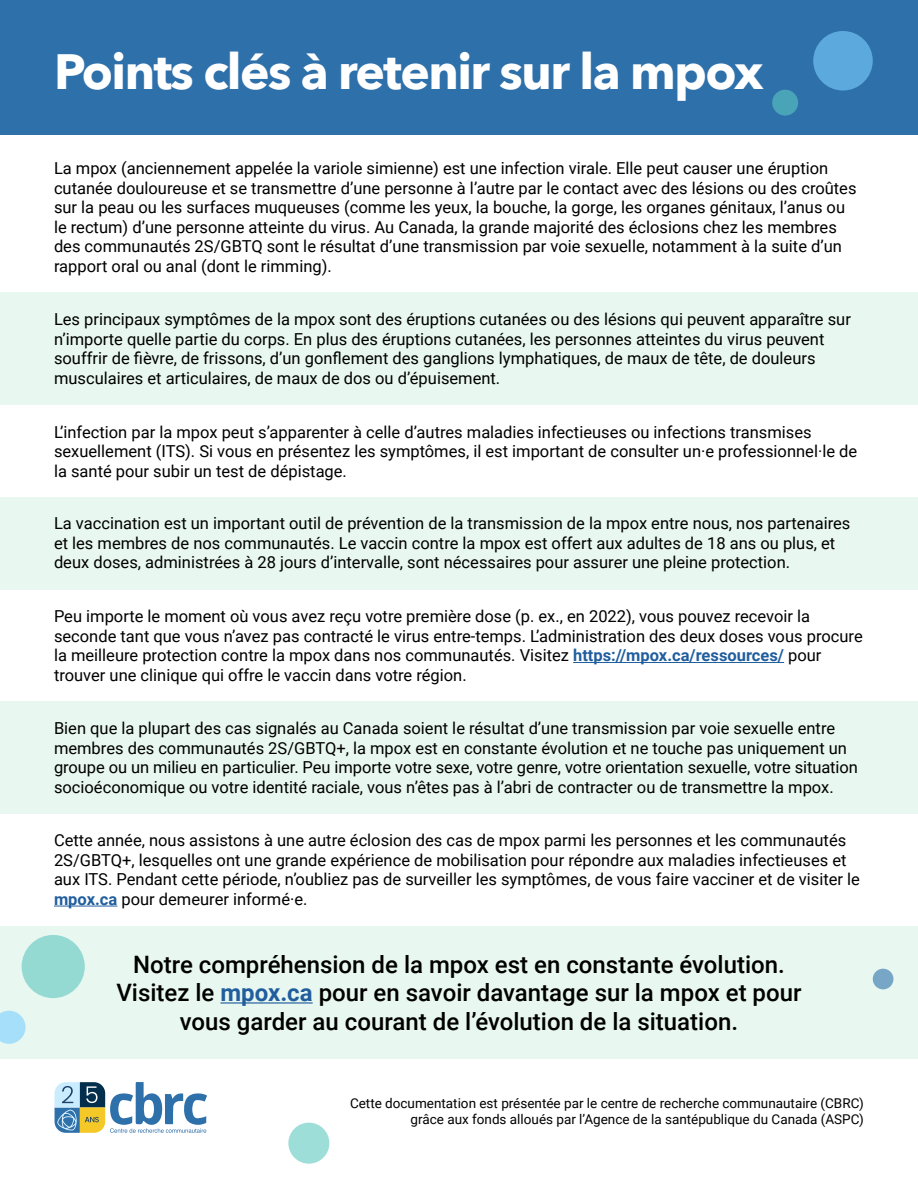
<style>
.page{position:relative;width:918px;height:1188px;background:#fff}
.page>*{position:absolute;margin:0;border:0;box-sizing:border-box;transform-origin:0 0}
.t1{font:700 49.5px "Avenir Next";letter-spacing:-.03em;color:#fff}
.t2{font:500 24px/28.5px "Roboto";color:#000;text-align:center}
.t3{font:16.5px/19.5px "Roboto";color:#000}
.t4{font:13.5px/16.5px "Roboto";color:#000;text-align:right}
.s1{font-weight:700;color:#215e9e}
</style>
<div class="page">
<div style="left:0;top:0;width:918px;height:135px;background:#2e70aa"></div>
<hr style="left:573px;top:662px;width:211px;height:1px;background:#215e9e">
<hr style="left:54px;top:906px;width:63px;height:1px;background:#215e9e">
<div style="left:0;top:293px;width:918px;height:112px;background:#e8f7f0"></div>
<div style="left:0;top:497px;width:918px;height:93px;background:#e8f7f0"></div>
<div style="left:0;top:701px;width:918px;height:113px;background:#e8f7f0"></div>
<div style="left:0;top:926px;width:918px;height:132px;background:#e8f7f0"></div>
<hr style="left:220px;top:1002px;width:93px;height:2px;background:#215e9e">
<svg style="left:0;top:1011px;width:26px;height:33px"></svg>
<div style="left:288px;top:1123px;width:41px;height:41px;background:#9dded9;border-radius:50%"></div>
<div style="left:873px;top:969px;width:20px;height:20px;background:#78a6c6;border-radius:50%"></div>
<div style="left:772px;top:90px;width:26px;height:26px;background:#49a4b7;border-radius:50%"></div>
<div style="left:22px;top:935px;width:63px;height:63px;background:#94dad3;border-radius:50%"></div>
<div style="left:813px;top:31px;width:60px;height:60px;background:#5ca9dd;border-radius:50%"></div>
<svg style="left:55px;top:1082px;width:152px;height:51px"></svg>
<h1 class="t1" style="left:54px;top:28px;width:711px">Points clés à retenir sur la mpox</h1>
<p class="t3" style="left:54px;top:158px;width:804px">La mpox (anciennement appelée la variole simienne) est une infection virale. Elle peut causer une éruption cutanée douloureuse et se transmettre d’une personne à l’autre par le contact avec des lésions ou des croûtes sur la peau ou les surfaces muqueuses (comme les yeux, la bouche, la gorge, les organes génitaux, l’anus ou le rectum) d’une personne atteinte du virus. Au Canada, la grande majorité des éclosions chez les membres des communautés 2S/GBTQ sont le résultat d’une transmission par voie sexuelle, notamment à la suite d’un rapport oral ou anal (dont le rimming).</p>
<p class="t3" style="left:54px;top:309px;width:798px">Les principaux symptômes de la mpox sont des éruptions cutanées ou des lésions qui peuvent apparaître sur n’importe quelle partie du corps. En plus des éruptions cutanées, les personnes atteintes du virus peuvent souffrir de fièvre, de frissons, d’un gonflement des ganglions lymphatiques, de maux de tête, de douleurs musculaires et articulaires, de maux de dos ou d’épuisement.</p>
<p class="t3" style="left:54px;top:421px;width:805px">L’infection par la mpox peut s’apparenter à celle d’autres maladies infectieuses ou infections transmises sexuellement (ITS). Si vous en présentez les symptômes, il est important de consulter un·e professionnel·le de la santé pour subir un test de dépistage.</p>
<p class="t3" style="left:54px;top:513px;width:798px">La vaccination est un important outil de prévention de la transmission de la mpox entre nous, nos partenaires et les membres de nos communautés. Le vaccin contre la mpox est offert aux adultes de 18 ans ou plus, et deux doses, administrées à 28 jours d’intervalle, sont nécessaires pour assurer une pleine protection.</p>
<p class="t3" style="left:54px;top:606px;width:810px">Peu importe le moment où vous avez reçu votre première dose (p. ex., en 2022), vous pouvez recevoir la seconde tant que vous n’avez pas contracté le virus entre-temps. L’administration des deux doses vous procure la meilleure protection contre la mpox dans nos communautés. Visitez <span class="s1">https://mpox.ca/ressources/</span> pour trouver une clinique qui offre le vaccin dans votre région.</p>
<p class="t3" style="left:54px;top:718px;width:805px">Bien que la plupart des cas signalés au Canada soient le résultat d’une transmission par voie sexuelle entre membres des communautés 2S/GBTQ+, la mpox est en constante évolution et ne touche pas uniquement un groupe ou un milieu en particulier. Peu importe votre sexe, votre genre, votre orientation sexuelle, votre situation socioéconomique ou votre identité raciale, vous n’êtes pas à l’abri de contracter ou de transmettre la mpox.</p>
<p class="t3" style="left:54px;top:830px;width:807px">Cette année, nous assistons à une autre éclosion des cas de mpox parmi les personnes et les communautés 2S/GBTQ+, lesquelles ont une grande expérience de mobilisation pour répondre aux maladies infectieuses et aux ITS. Pendant cette période, n’oubliez pas de surveiller les symptômes, de vous faire vacciner et de visiter le <span class="s1">mpox.ca</span> pour demeurer informé·e.</p>
<h2 class="t2" style="left:116px;top:949px;width:687px">Notre compréhension de la mpox est en constante évolution.<br>Visitez le <span class="s1">mpox.ca</span> pour en savoir davantage sur la mpox et pour vous garder au courant de l’évolution de la situation.</h2>
<p class="t4" style="left:350px;top:1094px;width:516px">Cette documentation est présentée par le centre de recherche communautaire (CBRC) grâce aux fonds alloués par l’Agence de la santépublique du Canada (ASPC)</p>
</div>
